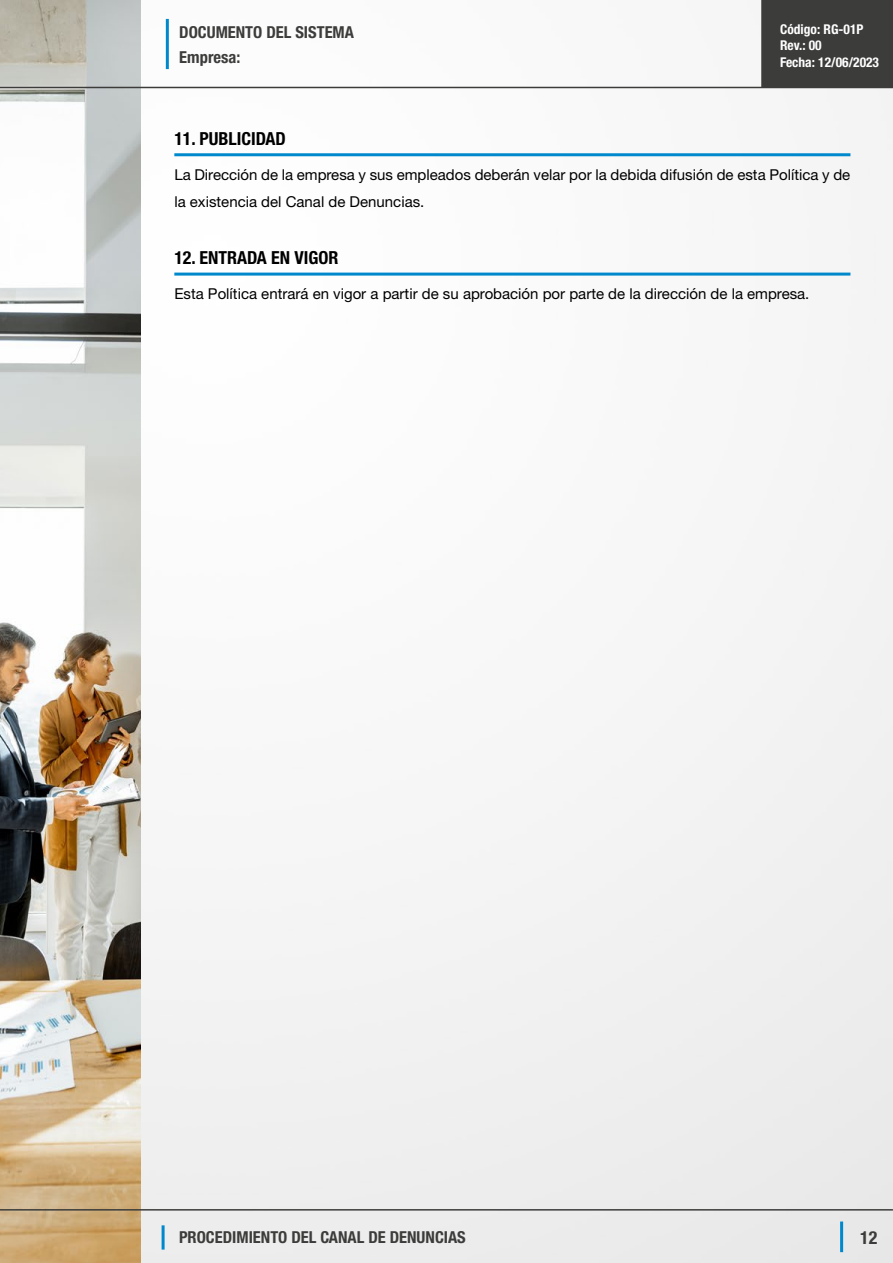
<style>
.page{position:relative;width:893px;height:1263px;background:#fff}
.page>*{position:absolute;margin:0;border:0;box-sizing:border-box;transform-origin:0 0}
.t1{font:700 condensed 18px "Helvetica Neue LT Std";color:#000}
.t2{font:700 condensed 18px "Helvetica Neue LT Std";color:#3c3c3b}
.t3{font:700 condensed 16.5px "Helvetica Neue LT Std";color:#3c3c3b}
.t4{font:15px/27px "Helvetica Neue LT Std";color:#000}
.t5{font:700 condensed 13.5px/16.2px "Helvetica Neue LT Std";color:#fff}
</style>
<div class="page">
<img style="left:140px;top:0;width:753px;height:1263px">
<img style="left:0;top:0;width:140px;height:1263px">
<div style="left:762px;top:0;width:131px;height:87px;background:#3c3c3b"></div>
<hr style="left:761px;top:0;width:2px;height:87px;background:#3c3c3b">
<hr style="left:162px;top:1225px;width:3px;height:24px;background:#08c">
<hr style="left:0;top:1209px;width:893px;height:1px;background:#3c3c3b">
<hr style="left:0;top:87px;width:893px;height:1px;background:#3c3c3b">
<hr style="left:840px;top:1221px;width:3px;height:31px;background:#08c">
<hr style="left:166px;top:19px;width:3px;height:50px;background:#08c">
<hr style="left:174px;top:153px;width:676px;height:3px;background:#08c">
<hr style="left:174px;top:273px;width:676px;height:3px;background:#08c">
<p class="t3" style="left:179px;top:22px;width:176px">DOCUMENTO DEL SISTEMA</p>
<p class="t3" style="left:179px;top:47px;width:63px">Empresa:</p>
<p class="t5" style="left:780px;top:21px;width:101px">Código: RG-01P<br>Rev.: 00<br>Fecha: 12/06/2023</p>
<p class="t1" style="left:174px;top:127px;width:113px">11. PUBLICIDAD</p>
<p class="t4" style="left:174px;top:161px;width:677px">La Dirección de la empresa y sus empleados deberán velar por la debida difusión de esta Política y de la existencia del Canal de Denuncias.</p>
<p class="t1" style="left:174px;top:247px;width:166px">12. ENTRADA EN VIGOR</p>
<p class="t4" style="left:174px;top:280px;width:637px">Esta Política entrará en vigor a partir de su aprobación por parte de la dirección de la empresa.</p>
<p class="t3" style="left:179px;top:1227px;width:288px">PROCEDIMIENTO DEL CANAL DE DENUNCIAS</p>
<p class="t2" style="left:860px;top:1226px;width:19px">12</p>
</div>
